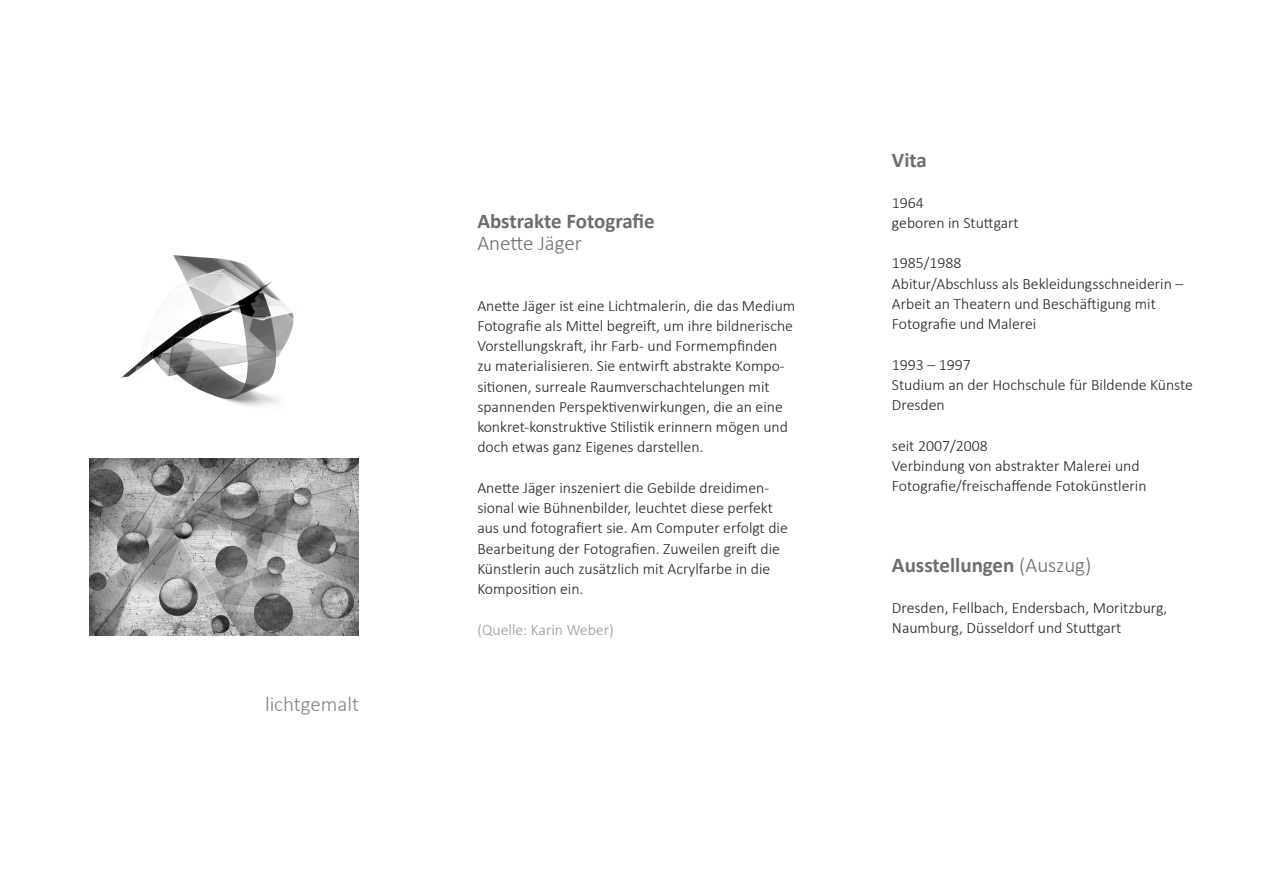
<style>
.page{position:relative;width:1263px;height:893px;background:#fff}
.page>*{position:absolute;margin:0;border:0;box-sizing:border-box;transform-origin:0 0}
.t1{font:700 21px "Calibri";color:#6c6d70}
.t2{font:300 21px "Calibri";color:#6c6d70}
.t3{font:300 21px "Calibri";color:#808285}
.t4{font:300 15.75px/20.2px "Calibri";color:#231f20}
.t5{font:300 15.75px "Calibri";color:#95979a}
.s1{font-weight:300}
</style>
<div class="page">
<img style="left:121px;top:255px;width:173px;height:152px">
<img style="left:90px;top:459px;width:269px;height:177px">
<p class="t3" style="left:265px;top:691px;width:95px">lichtgemalt</p>
<p class="t1" style="left:477px;top:206px;width:179px">Abstrakte Fotografie</p>
<p class="t2" style="left:477px;top:230px;width:106px">Anette Jäger</p>
<p class="t4" style="left:477px;top:295px;width:320px">Anette Jäger ist eine Lichtmalerin, die das Medium Fotografie als Mittel begreift, um ihre bildnerische Vorstellungskraft, ihr Farb- und Formempfinden zu materialisieren. Sie entwirft abstrakte Kompo&shy;sitionen, surreale Raumverschachtelungen mit spannenden Perspektivenwirkungen, die an eine konkret-konstruktive Stilistik erinnern mögen und doch etwas ganz Eigenes darstellen.</p>
<p class="t4" style="left:477px;top:477px;width:312px">Anette Jäger inszeniert die Gebilde dreidimen&shy;sional wie Bühnenbilder, leuchtet diese perfekt aus und fotografiert sie. Am Computer erfolgt die Bearbeitung der Fotografien. Zuweilen greift die Künstlerin auch zusätzlich mit Acrylfarbe in die Komposition ein.</p>
<p class="t5" style="left:477px;top:620px;width:138px">(Quelle: Karin Weber)</p>
<p class="t1" style="left:892px;top:145px;width:37px">Vita</p>
<p class="t4" style="left:892px;top:192px;width:33px">1964</p>
<p class="t4" style="left:892px;top:212px;width:128px">geboren in Stuttgart</p>
<p class="t4" style="left:892px;top:253px;width:71px">1985/1988</p>
<p class="t4" style="left:892px;top:273px;width:293px">Abitur/Abschluss als Bekleidungsschneiderin –<br>Arbeit an Theatern und Beschäftigung mit<br>Fotografie und Malerei</p>
<p class="t4" style="left:892px;top:354px;width:80px">1993 – 1997</p>
<p class="t4" style="left:892px;top:374px;width:302px">Studium an der Hochschule für Bildende Künste<br>Dresden</p>
<p class="t4" style="left:892px;top:435px;width:97px">seit 2007/2008</p>
<p class="t4" style="left:892px;top:455px;width:256px">Verbindung von abstrakter Malerei und<br>Fotografie/freischaffende Fotokünstlerin</p>
<p class="t1" style="left:892px;top:550px;width:201px">Ausstellungen <span class="s1">(Auszug)</span></p>
<p class="t4" style="left:892px;top:597px;width:277px">Dresden, Fellbach, Endersbach, Moritzburg,<br>Naumburg, Düsseldorf und Stuttgart</p>
</div>
